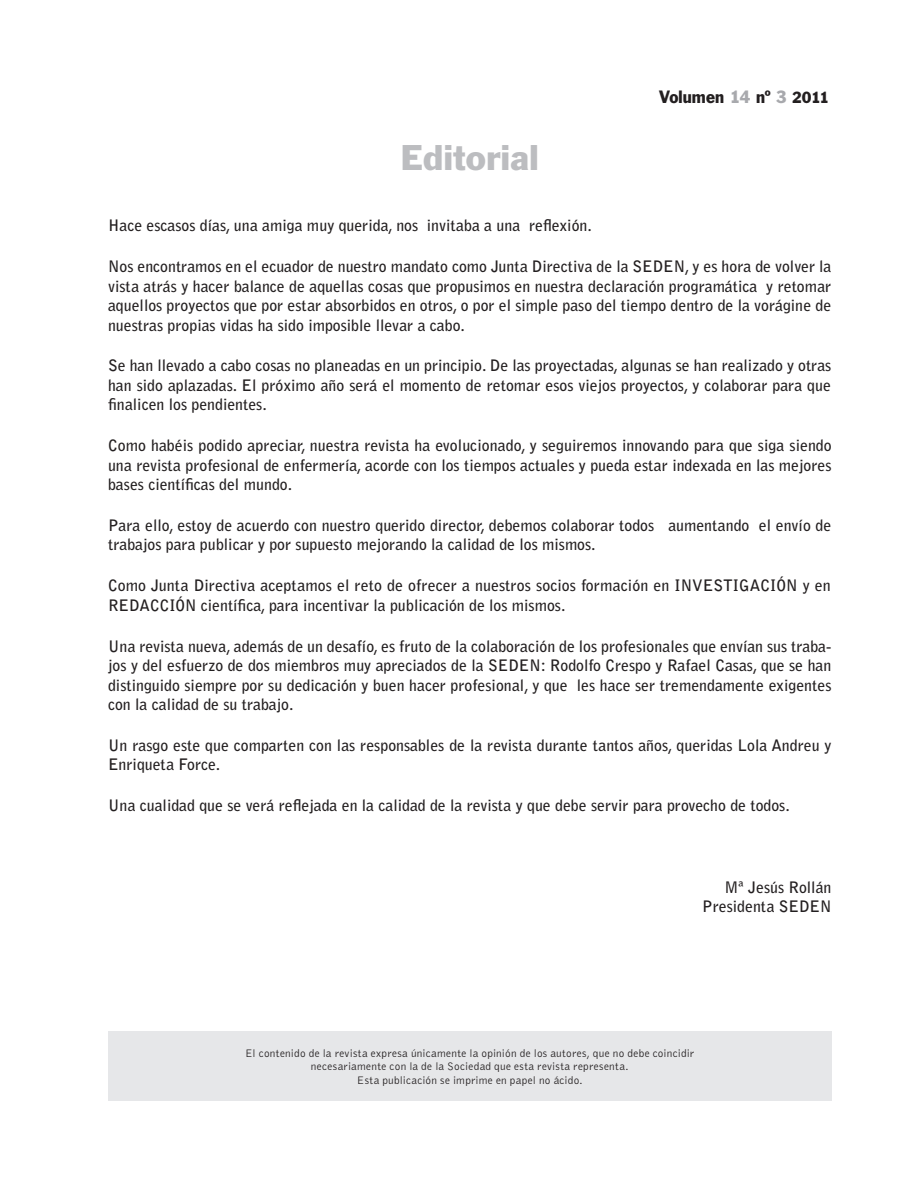
<style>
.page{position:relative;width:897px;height:1199px;background:#fff}
.page>*{position:absolute;margin:0;border:0;box-sizing:border-box;transform-origin:0 0}
.t1{font:33px "Franklin Gothic";letter-spacing:.005em;color:#bcbdc0}
.t2{font:16.5px "Franklin Gothic";letter-spacing:.005em;color:#231f20;scale:.9 1}
.t3{font:700 15.75px/19.5px "Bell Gothic";color:#231f20;text-align:justify}
.t4{font:300 11.25px/13.5px "Bell Gothic";letter-spacing:.02em;color:#231f20;text-align:center}
.s1{color:#a8a9ad}
.s2{font-size:15px}
</style>
<div class="page">
<div style="left:108px;top:1031px;width:723px;height:69px;background:#e6e7e9"></div>
<h1 class="t1" style="left:401px;top:136px;width:139px">Editorial</h1>
<p class="t2" style="left:658px;top:86px;width:191px">Volumen <span class="s1">14</span> nº <span class="s1">3</span> <span class="s2">2011</span></p>
<p class="t3" style="left:108px;top:216px;width:485px">Hace escasos días, una amiga muy querida, nos invitaba a una reflexión.</p>
<p class="t3" style="left:108px;top:256px;width:724px">Nos encontramos en el ecuador de nuestro mandato como Junta Directiva de la SEDEN, y es hora de volver la vista atrás y hacer balance de aquellas cosas que propusimos en nuestra declaración programática y retomar aquellos proyectos que por estar absorbidos en otros, o por el simple paso del tiempo dentro de la vorágine de nuestras propias vidas ha sido imposible llevar a cabo.</p>
<p class="t3" style="left:108px;top:356px;width:724px">Se han llevado a cabo cosas no planeadas en un principio. De las proyectadas, algunas se han realizado y otras han sido aplazadas. El próximo año será el momento de retomar esos viejos proyectos, y colaborar para que finalicen los pendientes.</p>
<p class="t3" style="left:108px;top:435px;width:725px">Como habéis podido apreciar, nuestra revista ha evolucionado, y seguiremos innovando para que siga siendo una revista profesional de enfermería, acorde con los tiempos actuales y pueda estar indexada en las mejores bases científicas del mundo.</p>
<p class="t3" style="left:108px;top:515px;width:724px">Para ello, estoy de acuerdo con nuestro querido director, debemos colaborar todos aumentando el envío de trabajos para publicar y por supuesto mejorando la calidad de los mismos.</p>
<p class="t3" style="left:108px;top:576px;width:724px">Como Junta Directiva aceptamos el reto de ofrecer a nuestros socios formación en INVESTIGACIÓN y en<br>REDACCIÓN científica, para incentivar la publicación de los mismos.</p>
<p class="t3" style="left:108px;top:636px;width:724px">Una revista nueva, además de un desafío, es fruto de la colaboración de los profesionales que envían sus traba&shy;jos y del esfuerzo de dos miembros muy apreciados de la SEDEN: Rodolfo Crespo y Rafael Casas, que se han distinguido siempre por su dedicación y buen hacer profesional, y que les hace ser tremendamente exigentes con la calidad de su trabajo.</p>
<p class="t3" style="left:108px;top:735px;width:724px">Un rasgo este que comparten con las responsables de la revista durante tantos años, queridas Lola Andreu y<br>Enriqueta Force.</p>
<p class="t3" style="left:108px;top:795px;width:683px">Una cualidad que se verá reflejada en la calidad de la revista y que debe servir para provecho de todos.</p>
<p class="t3" style="left:702px;top:877px;width:131px;text-align:right">Mª Jesús Rollán<br>Presidenta SEDEN</p>
<p class="t4" style="left:245px;top:1046px;width:450px">El contenido de la revista expresa únicamente la opinión de los autores, que no debe coincidir necesariamente con la de la Sociedad que esta revista representa.<br>Esta publicación se imprime en papel no ácido.</p>
</div>
